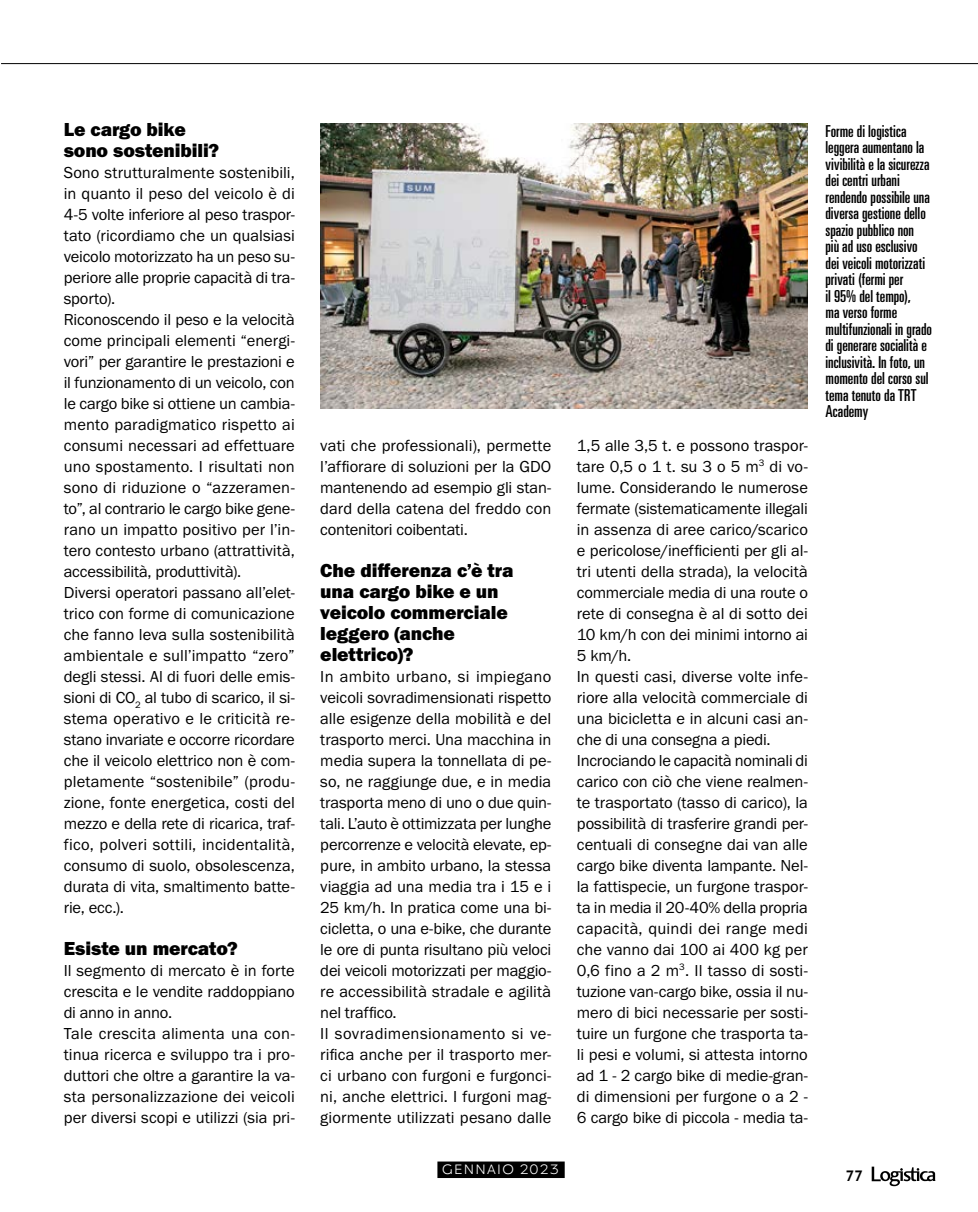
<style>
.page{position:relative;width:978px;height:1212px;background:#fff}
.page>*{position:absolute;margin:0;border:0;box-sizing:border-box;transform-origin:0 0}
.lo20_titoletto_infra{font:19.5px/21px "Franklin Gothic URW Hea";letter-spacing:-.005em;color:#000}
.lo20_testo{font:16.5px/21px "Franklin Gothic URW Boo";letter-spacing:-.005em;color:#000;text-align:justify}
.lo20_DIDA_generica{font:ultra-condensed 16.5px/16.5px "Univers LT Std";color:#000}
.t1{font:700 15px "PT Sans Pro";color:#000}
.t2{font:300 13.5px "Catalpa";letter-spacing:.1em;color:#fff}
</style>
<div class="page">
<img style="left:320px;top:123px;width:488px;height:286px">
<svg style="left:872px;top:1166px;width:63px;height:20px"></svg>
<div style="left:437px;top:1161px;width:128px;height:17px;background:#000"></div>
<hr style="left:1px;top:63px;width:977px;height:1px;background:#000">
<p class="lo20_titoletto_infra" style="left:64px;top:118px;width:124px">Le cargo bike</p>
<p class="lo20_titoletto_infra" style="left:64px;top:139px;width:157px">sono sostenibili?</p>
<p class="lo20_testo" style="left:64px;top:162px;width:233px">Sono strutturalmente sostenibili, in quanto il peso del veicolo è di 4-5 volte inferiore al peso traspor&shy;tato (ricordiamo che un qualsiasi veicolo motorizzato ha un peso su&shy;periore alle proprie capacità di tra&shy;sporto).</p>
<p class="lo20_testo" style="left:64px;top:309px;width:233px">Riconoscendo il peso e la velocità come principali elementi “energi&shy;vori” per garantire le prestazioni e il funzionamento di un veicolo, con le cargo bike si ottiene un cambia&shy;mento paradigmatico rispetto ai consumi necessari ad effettuare uno spostamento. I risultati non sono di riduzione o “azzeramen&shy;to”, al contrario le cargo bike gene&shy;rano un impatto positivo per l’in&shy;tero contesto urbano (attrattività, accessibilità, produttività).</p>
<p class="lo20_testo" style="left:64px;top:582px;width:233px">Diversi operatori passano all’elet&shy;trico con forme di comunicazione che fanno leva sulla sostenibilità ambientale e sull’impatto “zero” degli stessi. Al di fuori delle emis&shy;sioni di CO<sub>2</sub> al tubo di scarico, il si&shy;stema operativo e le criticità re&shy;stano invariate e occorre ricordare che il veicolo elettrico non è com&shy;pletamente “sostenibile” (produ&shy;zione, fonte energetica, costi del mezzo e della rete di ricarica, traf&shy;fico, polveri sottili, incidentalità, consumo di suolo, obsolescenza, durata di vita, smaltimento batte&shy;rie, ecc.).</p>
<p class="lo20_titoletto_infra" style="left:64px;top:937px;width:176px">Esiste un mercato?</p>
<p class="lo20_testo" style="left:64px;top:960px;width:233px">Il segmento di mercato è in forte crescita e le vendite raddoppiano di anno in anno.</p>
<p class="lo20_testo" style="left:64px;top:1023px;width:233px">Tale crescita alimenta una con&shy;tinua ricerca e sviluppo tra i pro&shy;duttori che oltre a garantire la va&shy;sta personalizzazione dei veicoli per diversi scopi e utilizzi (sia pri-</p>
<p class="lo20_testo" style="left:320px;top:435px;width:233px">vati che professionali), permette l’affiorare di soluzioni per la GDO mantenendo ad esempio gli stan&shy;dard della catena del freddo con contenitori coibentati.</p>
<p class="lo20_titoletto_infra" style="left:320px;top:559px;width:195px">Che differenza c’è tra una cargo bike e un veicolo commerciale leggero (anche elettrico)?</p>
<p class="lo20_testo" style="left:320px;top:666px;width:233px">In ambito urbano, si impiegano veicoli sovradimensionati rispetto alle esigenze della mobilità e del trasporto merci. Una macchina in media supera la tonnellata di pe&shy;so, ne raggiunge due, e in media trasporta meno di uno o due quin&shy;tali. L’auto è ottimizzata per lunghe percorrenze e velocità elevate, ep&shy;pure, in ambito urbano, la stessa viaggia ad una media tra i 15 e i 25 km/h. In pratica come una bi&shy;cicletta, o una e-bike, che durante le ore di punta risultano più veloci dei veicoli motorizzati per maggio&shy;re accessibilità stradale e agilità nel traffico.</p>
<p class="lo20_testo" style="left:320px;top:1023px;width:233px">Il sovradimensionamento si ve&shy;rifica anche per il trasporto mer&shy;ci urbano con furgoni e furgonci&shy;ni, anche elettrici. I furgoni mag&shy;giormente utilizzati pesano dalle</p>
<p class="t2" style="left:442px;top:1161px;width:118px">GENNAIO 2023</p>
<p class="lo20_testo" style="left:577px;top:435px;width:233px">1,5 alle 3,5 t. e possono traspor&shy;tare 0,5 o 1 t. su 3 o 5 m<sup>3</sup> di vo&shy;lume. Considerando le numerose fermate (sistematicamente illegali in assenza di aree carico/scarico e pericolose/inefficienti per gli al&shy;tri utenti della strada), la velocità commerciale media di una route o rete di consegna è al di sotto dei 10 km/h con dei minimi intorno ai 5 km/h.</p>
<p class="lo20_testo" style="left:577px;top:666px;width:233px">In questi casi, diverse volte infe&shy;riore alla velocità commerciale di una bicicletta e in alcuni casi an&shy;che di una consegna a piedi.</p>
<p class="lo20_testo" style="left:577px;top:750px;width:233px">Incrociando le capacità nominali di carico con ciò che viene realmen&shy;te trasportato (tasso di carico), la possibilità di trasferire grandi per&shy;centuali di consegne dai van alle cargo bike diventa lampante. Nel&shy;la fattispecie, un furgone traspor&shy;ta in media il 20-40% della propria capacità, quindi dei range medi che vanno dai 100 ai 400 kg per 0,6 fino a 2 m<sup>3</sup>. Il tasso di sosti&shy;tuzione van-cargo bike, ossia il nu&shy;mero di bici necessarie per sosti&shy;tuire un furgone che trasporta ta&shy;li pesi e volumi, si attesta intorno ad 1 - 2 cargo bike di medie-gran&shy;di dimensioni per furgone o a 2 - 6 cargo bike di piccola - media ta-</p>
<p class="lo20_DIDA_generica" style="left:825px;top:122px;width:108px">Forme di logistica leggera aumentano la vivibilità e la sicurezza dei centri urbani rendendo possibile una diversa gestione dello spazio pubblico non<br>più ad uso esclusivo dei veicoli motorizzati privati (fermi per<br>il 95% del tempo),<br>ma verso forme multifunzionali in grado di generare socialità e inclusività. In foto, un momento del corso sul tema tenuto da TRT<br>Academy</p>
<p class="t1" style="left:846px;top:1166px;width:19px">77</p>
</div>
